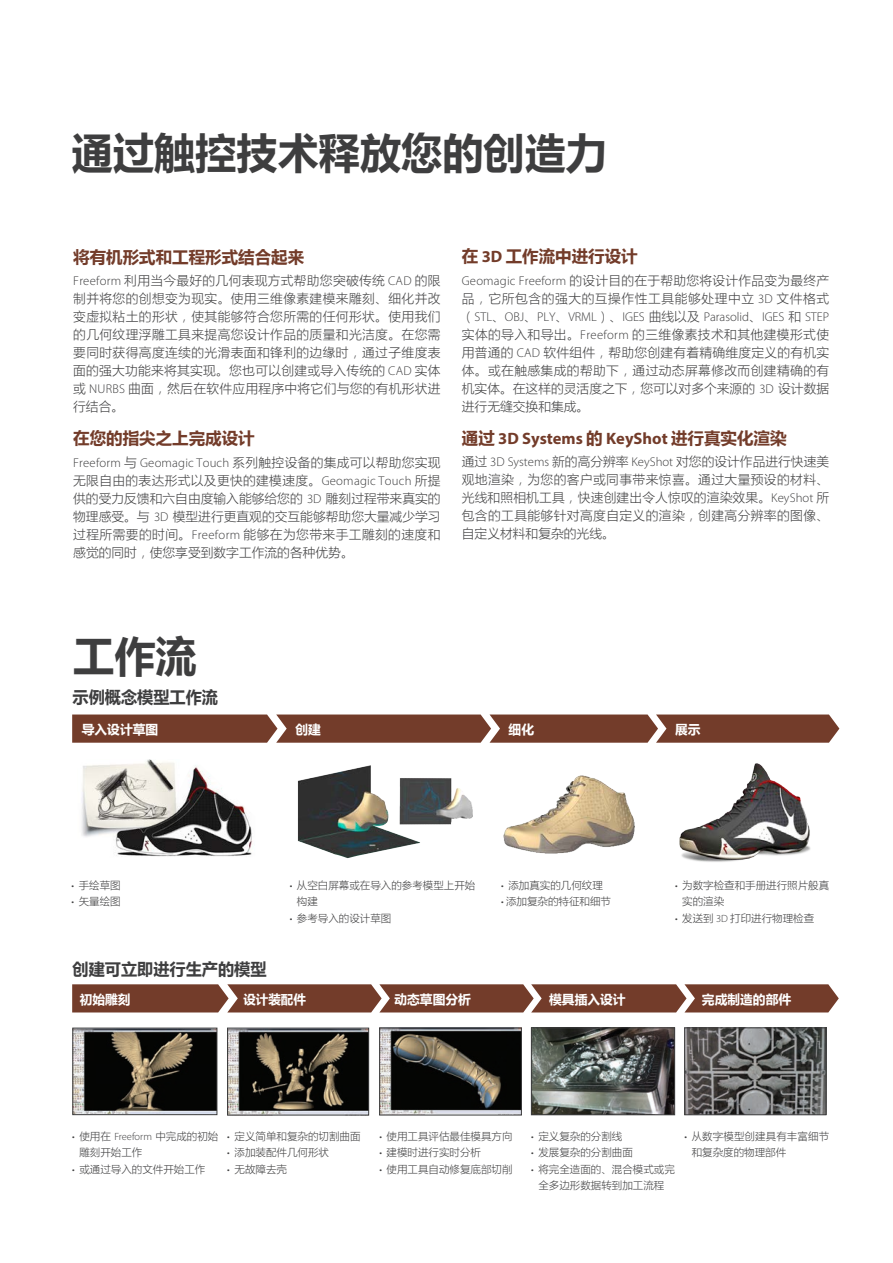
<style>
.page{position:relative;width:893px;height:1263px;background:#fff}
.page>*{position:absolute;margin:0;border:0;box-sizing:border-box;transform-origin:0 0}
.t1{font:700 42px "Microsoft Ya Hei";color:#3e3e3f}
.t2{font:700 16.5px "Microsoft Ya Hei";color:#733c2a}
.t3{font:700 16.5px "Myriad Pro";color:#733c2a}
.t4{font:700 16.5px "Microsoft Ya Hei";color:#3e3e3f}
.t5{font:300 12.75px/18px "Microsoft Ya Hei";letter-spacing:.02em;color:#3e3e3f;text-align:justify}
.t6{font:700 12.75px "Microsoft Ya Hei";color:#fff}
.t7{font:300 10.5px/16.5px "Microsoft Ya Hei";color:#3e3e3f}
.s1{font-family:"Myriad Pro"}
.s2{font-family:"Microsoft Ya Hei"}
</style>
<div class="page">
<svg style="left:72px;top:714px;width:767px;height:29px;background:#7c4938"></svg>
<img style="left:81px;top:759px;width:71px;height:78px">
<img style="left:110px;top:761px;width:142px;height:96px">
<img style="left:423px;top:778px;width:50px;height:47px">
<img style="left:297px;top:765px;width:126px;height:94px">
<img style="left:679px;top:763px;width:132px;height:99px">
<img style="left:503px;top:775px;width:132px;height:79px">
<svg style="left:72px;top:984px;width:767px;height:28px;background:#7b4837"></svg>
<img style="left:75px;top:1030px;width:140px;height:83px">
<div style="left:73px;top:1028px;width:144px;height:87px;border:1px solid #3e3e3f"></div>
<img style="left:229px;top:1030px;width:138px;height:83px">
<div style="left:227px;top:1028px;width:142px;height:87px;border:1px solid #3e3e3f"></div>
<img style="left:381px;top:1030px;width:139px;height:83px">
<div style="left:379px;top:1028px;width:143px;height:87px;border:1px solid #3e3e3f"></div>
<img style="left:533px;top:1030px;width:140px;height:83px">
<div style="left:531px;top:1028px;width:144px;height:87px;border:1px solid #3e3e3f"></div>
<img style="left:686px;top:1030px;width:138px;height:83px">
<div style="left:684px;top:1028px;width:142px;height:87px;border:1px solid #3e3e3f"></div>
<p class="t1" style="left:72px;top:123px;width:537px">通过触控技术释放您的创造力</p>
<p class="t2" style="left:73px;top:245px;width:233px">将有机形式和工程形式结合起来</p>
<p class="t5" style="left:73px;top:271px;width:369px"><span class="s1">Freeform</span> 利用当今最好的几何表现方式帮助您突破传统 <span class="s1">CAD</span> 的限制并将您的创想变为现实。使用三维像素建模来雕刻、细化并改变虚拟粘土的形状，使其能够符合您所需的任何形状。使用我们的几何纹理浮雕工具来提高您设计作品的质量和光洁度。在您需要同时获得高度连续的光滑表面和锋利的边缘时，通过子维度表面的强大功能来将其实现。您也可以创建或导入传统的 <span class="s1">CAD</span> 实体或 <span class="s1">NURBS</span> 曲面，然后在软件应用程序中将它们与您的有机形状进行结合。</p>
<p class="t2" style="left:73px;top:427px;width:183px">在您的指尖之上完成设计</p>
<p class="t5" style="left:73px;top:453px;width:369px"><span class="s1">Freeform</span> 与 <span class="s1">Geomagic Touch</span> 系列触控设备的集成可以帮助您实现无限自由的表达形式以及更快的建模速度。<span class="s1">Geomagic Touch</span> 所提供的受力反馈和六自由度输入能够给您的 <span class="s1">3D</span> 雕刻过程带来真实的物理感受。与 <span class="s1">3D</span> 模型进行更直观的交互能够帮助您大量减少学习过程所需要的时间。<span class="s1">Freeform</span> 能够在为您带来手工雕刻的速度和感觉的同时，使您享受到数字工作流的各种优势。</p>
<p class="t2" style="left:462px;top:245px;width:177px">在 <span class="s1">3D</span> 工作流中进行设计</p>
<p class="t5" style="left:462px;top:271px;width:369px"><span class="s1">Geomagic Freeform</span> 的设计目的在于帮助您将设计作品变为最终产品，它所包含的强大的互操作性工具能够处理中立 <span class="s1">3D</span> 文件格式（<span class="s1">STL</span>、<span class="s1">OBJ</span>、<span class="s1">PLY</span>、<span class="s1">VRML</span>）、<span class="s1">IGES</span> 曲线以及 <span class="s1">Parasolid</span>、<span class="s1">IGES</span> 和 <span class="s1">STEP</span>实体的导入和导出。<span class="s1">Freeform</span> 的三维像素技术和其他建模形式使用普通的 <span class="s1">CAD</span> 软件组件，帮助您创建有着精确维度定义的有机实体。或在触感集成的帮助下，通过动态屏幕修改而创建精确的有机实体。在这样的灵活度之下，您可以对多个来源的 <span class="s1">3D</span> 设计数据进行无缝交换和集成。</p>
<p class="t3" style="left:462px;top:427px;width:326px"><span class="s2">通过</span> 3D Systems <span class="s2">的</span> KeyShot <span class="s2">进行真实化渲染</span></p>
<p class="t5" style="left:462px;top:452px;width:369px">通过 <span class="s1">3D Systems</span> 新的高分辨率 <span class="s1">KeyShot</span> 对您的设计作品进行快速美观地渲染，为您的客户或同事带来惊喜。通过大量预设的材料、光线和照相机工具，快速创建出令人惊叹的渲染效果。<span class="s1">KeyShot</span> 所包含的工具能够针对高度自定义的渲染，创建高分辨率的图像、自定义材料和复杂的光线。</p>
<p class="t1" style="left:73px;top:626px;width:125px">工作流</p>
<p class="t4" style="left:73px;top:686px;width:147px">示例概念模型工作流</p>
<p class="t6" style="left:82px;top:720px;width:78px">导入设计草图</p>
<p class="t6" style="left:295px;top:720px;width:27px">创建</p>
<p class="t6" style="left:509px;top:720px;width:27px">细化</p>
<p class="t6" style="left:675px;top:720px;width:27px">展示</p>
<p class="t7" style="left:72px;top:877px;width:51px"><span class="s1">•</span> 手绘草图</p>
<p class="t7" style="left:72px;top:893px;width:51px"><span class="s1">•</span> 矢量绘图</p>
<p class="t4" style="left:73px;top:958px;width:196px">创建可立即进行生产的模型</p>
<p class="t7" style="left:297px;top:877px;width:180px;text-indent:-7px"><span class="s1">•</span> 从空白屏幕或在导入的参考模型上开始构建</p>
<p class="t7" style="left:290px;top:910px;width:103px"><span class="s1">•</span> 参考导入的设计草图</p>
<p class="t7" style="left:501px;top:877px;width:103px"><span class="s1">•</span> 添加真实的几何纹理</p>
<p class="t7" style="left:501px;top:893px;width:111px"><span class="s1">•</span> 添加复杂的特征和细节</p>
<p class="t7" style="left:682px;top:877px;width:148px;text-indent:-7px"><span class="s1">•</span> 为数字检查和手册进行照片般真实的渲染</p>
<p class="t7" style="left:675px;top:910px;width:141px"><span class="s1">•</span> 发送到 <span class="s1">3D</span> 打印进行物理检查</p>
<p class="t6" style="left:80px;top:990px;width:52px">初始雕刻</p>
<p class="t6" style="left:243px;top:990px;width:64px">设计装配件</p>
<p class="t6" style="left:394px;top:990px;width:78px">动态草图分析</p>
<p class="t6" style="left:549px;top:990px;width:78px">模具插入设计</p>
<p class="t6" style="left:702px;top:990px;width:91px">完成制造的部件</p>
<p class="t7" style="left:79px;top:1127px;width:140px;text-indent:-7px"><span class="s1">•</span> 使用在 <span class="s1">Freeform</span> 中完成的初始雕刻开始工作</p>
<p class="t7" style="left:72px;top:1160px;width:135px"><span class="s1">•</span> 或通过导入的文件开始工作</p>
<p class="t7" style="left:227px;top:1127px;width:135px"><span class="s1">•</span> 定义简单和复杂的切割曲面</p>
<p class="t7" style="left:227px;top:1144px;width:103px"><span class="s1">•</span> 添加装配件几何形状</p>
<p class="t7" style="left:227px;top:1160px;width:61px"><span class="s1">•</span> 无故障去壳</p>
<p class="t7" style="left:379px;top:1127px;width:135px"><span class="s1">•</span> 使用工具评估最佳模具方向</p>
<p class="t7" style="left:379px;top:1144px;width:103px"><span class="s1">•</span> 建模时进行实时分析</p>
<p class="t7" style="left:379px;top:1160px;width:135px"><span class="s1">•</span> 使用工具自动修复底部切削</p>
<p class="t7" style="left:531px;top:1127px;width:93px"><span class="s1">•</span> 定义复杂的分割线</p>
<p class="t7" style="left:531px;top:1144px;width:103px"><span class="s1">•</span> 发展复杂的分割曲面</p>
<p class="t7" style="left:531px;top:1160px;width:145px;text-align:center"><span class="s1">•</span> 将完全造面的、混合模式或完全多边形数据转到加工流程</p>
<p class="t7" style="left:692px;top:1127px;width:139px;text-indent:-7px"><span class="s1">•</span> 从数字模型创建具有丰富细节和复杂度的物理部件</p>
</div>
